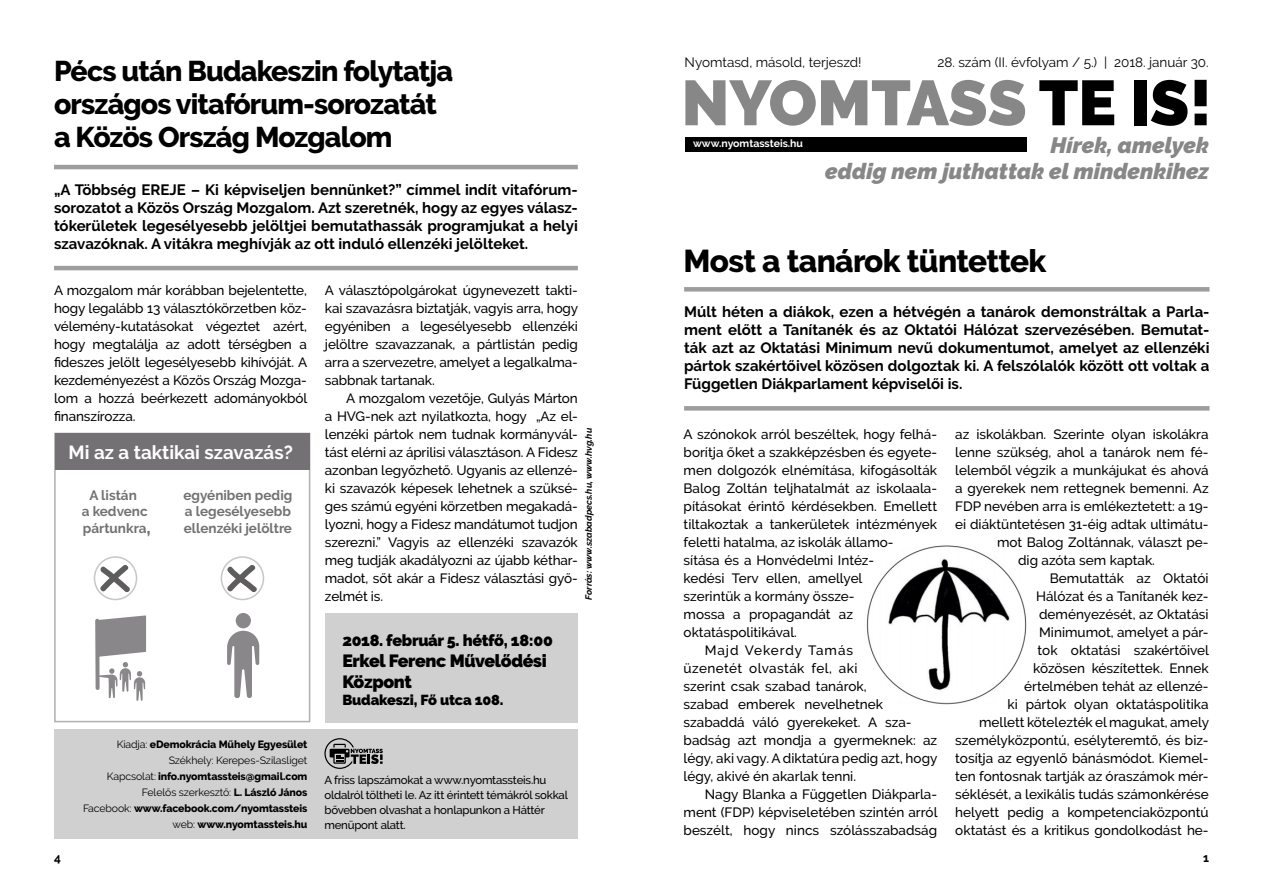
<style>
.page{position:relative;width:1263px;height:893px;background:#fff}
.page>*{position:absolute;margin:0;border:0;box-sizing:border-box;transform-origin:0 0}
.t1{font:900 63.45px "Raleway";color:#878787}
.t2{font:800 31.5px "Raleway";letter-spacing:-.02em;color:#000}
.t3{font:800 28.5px/33px "Raleway";letter-spacing:-.03em;color:#000}
.t4{font:500 27.3px "Raleway";color:#737173}
.t5{font:italic 900 22.2px/26.5px "Raleway";color:#878787;text-align:right}
.t6{font:700 18.9px "Raleway";color:#fff}
.t7{font:900 17.7px/21.1px "Raleway";letter-spacing:-.02em;color:#000}
.t8{font:900 16.05px "Raleway";letter-spacing:-.02em;color:#000}
.t9{font:700 15px/18px "Raleway";color:#000;text-align:justify}
.t10{font:900 14.4px "Raleway";letter-spacing:-.01em;color:#000}
.t11{font:700 13.65px/16.4px "Raleway";color:#747174;text-align:justify}
.t12{font:500 13.5px/18px "Raleway";color:#000;text-align:justify}
.t13{font:13.5px "Raleway";color:#000}
.t14{font:500 13.5px "Raleway";letter-spacing:.03em;color:#000}
.t15{font:500 13.5px "Raleway";letter-spacing:.07em;color:#000}
.t16{font:700 12px "Raleway";color:#000}
.t17{font:500 11.4px/15px "Raleway";letter-spacing:-.02em;color:#000}
.t18{font:800 10.5px/16px "Raleway";letter-spacing:-.01em;color:#000;text-align:right}
.t19{font:700 10.5px "Raleway";color:#fff}
.t20{font:italic 700 9px "Raleway";color:#000}
.s1{font-weight:400}
.s2{color:#000}
</style>
<div class="page">
<div style="left:684px;top:287px;width:525px;height:5px;background:#9d9d9c"></div>
<div style="left:684px;top:406px;width:525px;height:5px;background:#9d9d9c"></div>
<div style="left:685px;top:137px;width:341px;height:14px;background:#000"></div>
<div style="left:54px;top:730px;width:524px;height:109px;background:#d0d0d0"></div>
<svg style="left:324px;top:738px;width:59px;height:31px"></svg>
<img style="left:866px;top:545px;width:161px;height:160px">
<hr style="left:54px;top:165px;width:524px;height:4px;background:#9d9d9c">
<hr style="left:54px;top:266px;width:524px;height:4px;background:#9d9d9c">
<svg style="left:227px;top:630px;width:33px;height:68px"></svg>
<div style="left:236px;top:613px;width:15px;height:15px;background:#898789;border-radius:50%"></div>
<div style="left:94px;top:556px;width:43px;height:44px;border:2px solid #c7c6c8;border-radius:50%"></div>
<svg style="left:99px;top:563px;width:33px;height:31px"></svg>
<div style="left:221px;top:556px;width:43px;height:44px;border:2px solid #c7c6c8;border-radius:50%"></div>
<svg style="left:226px;top:563px;width:33px;height:31px"></svg>
<div style="left:54px;top:433px;width:256px;height:289px;border:2px solid #b1b0b3"></div>
<div style="left:55px;top:433px;width:255px;height:37px;background:#747174"></div>
<svg style="left:95px;top:615px;width:51px;height:86px"></svg>
<div style="left:325px;top:613px;width:253px;height:110px;background:#d0d0d0"></div>
<h3 class="t3" style="left:54px;top:54px;width:401px">Pécs után Budakeszin folytatja országos vitafórum-sorozatát a Közös Ország Mozgalom</h3>
<p class="t9" style="left:54px;top:181px;width:525px">„A Többség EREJE – Ki képviseljen bennünket?” címmel indít vitafórum&shy;sorozatot a Közös Ország Mozgalom. Azt szeretnék, hogy az egyes válasz&shy;tókerületek legesélyesebb jelöltjei bemutathassák programjukat a helyi szavazóknak. A vitákra meghívják az ott induló ellenzéki jelölteket.</p>
<p class="t12" style="left:54px;top:282px;width:255px">A mozgalom már korábban bejelentette, hogy legalább 13 választókörzetben köz&shy;vélemény-kutatásokat végeztet azért, hogy megtalálja az adott térségben a fideszes jelölt legesélyesebb kihívóját. A kezdeményezést a Közös Ország Mozga&shy;lom a hozzá beérkezett adományokból finanszírozza.</p>
<p class="t12" style="left:325px;top:282px;width:255px">A választópolgárokat úgynevezett takti&shy;kai szavazásra biztatják, vagyis arra, hogy egyéniben a legesélyesebb ellenzéki jelöltre szavazzanak, a pártlistán pedig arra a szervezetre, amelyet a legalkalma&shy;sabbnak tartanak.</p>
<p class="t12" style="left:325px;top:390px;width:254px;text-indent:21px">A mozgalom vezetője, Gulyás Márton a HVG-nek azt nyilatkozta, hogy „Az el&shy;lenzéki pártok nem tudnak kormányvál&shy;tást elérni az áprilisi választáson. A Fidesz azonban legyőzhető. Ugyanis az ellenzé&shy;ki szavazók képesek lehetnek a szüksé&shy;ges számú egyéni körzetben megakadá&shy;lyozni, hogy a Fidesz mandátumot tudjon szerezni.” Vagyis az ellenzéki szavazók meg tudják akadályozni az újabb kéthar&shy;madot, sőt akár a Fidesz választási győ&shy;zelmét is.</p>
<p class="t20" style="left:583px;top:600px;width:173px;rotate:-90deg">Forrás: www.szabadpecs.hu, www.hvg.hu</p>
<h3 class="t6" style="left:69px;top:442px;width:226px">Mi az a taktikai szavazás?</h3>
<p class="t11" style="left:82px;top:487px;width:67px;text-align:center">A listán<br>a kedvenc pártunkra</p>
<p class="t11" style="left:183px;top:487px;width:110px">egyéniben pedig a legesélyesebb ellenzéki jelöltre</p>
<h3 class="t4" style="left:146px;top:508px;width:7px">,</h3>
<p class="t18" style="left:83px;top:736px;width:226px"><span class="s1">Kiadja:</span> eDemokrácia Műhely Egyesület <span class="s1">Székhely: Kerepes-Szilasliget<br>Kapcsolat:</span> info.nyomtassteis@gmail.com <span class="s1">Felelős szerkesztő:</span> L. László János<br><span class="s1">Facebook:</span> www.facebook.com/nyomtassteis <span class="s1">web:</span> www.nyomtassteis.hu</p>
<p class="t8" style="left:342px;top:631px;width:212px">2018. február 5. hétfő, 18:00</p>
<h3 class="t7" style="left:342px;top:650px;width:206px">Erkel Ferenc Művelődési<br>Központ</h3>
<p class="t10" style="left:342px;top:692px;width:163px">Budakeszi, Fő utca 108.</p>
<p class="t17" style="left:324px;top:772px;width:245px">A friss lapszámokat a www.nyomtassteis.hu oldalról töltheti le. Az itt érintett témákról sokkal bővebben olvashat a honlapunkon a Háttér menüpont alatt.</p>
<p class="t13" style="left:685px;top:54px;width:178px">Nyomtasd, másold, terjeszd!</p>
<p class="t13" style="left:937px;top:54px;width:273px">28. szám (II. évfolyam / 5.) | 2018. január 30.</p>
<h1 class="t1" style="left:681px;top:66px;width:532px">NYOMTASS <span class="s2">TE IS!</span></h1>
<p class="t19" style="left:693px;top:137px;width:111px">www.nyomtassteis.hu</p>
<h3 class="t5" style="left:825px;top:132px;width:385px">Hírek, amelyek<br>eddig nem juthattak el mindenkihez</h3>
<h2 class="t2" style="left:684px;top:243px;width:364px">Most a tanárok tüntettek</h2>
<p class="t9" style="left:684px;top:303px;width:527px">Múlt héten a diákok, ezen a hétvégén a tanárok demonstráltak a Parla&shy;ment előtt a Tanítanék és az Oktatói Hálózat szervezésében. Bemutat&shy;ták azt az Oktatási Minimum nevű dokumentumot, amelyet az ellenzéki pártok szakértőivel közösen dolgoztak ki. A felszólalók között ott voltak a Független Diákparlament képviselői is.</p>
<p class="t12" style="left:684px;top:425px;width:255px">A szónokok arról beszéltek, hogy felhá-</p>
<p class="t12" style="left:684px;top:443px;width:255px">borítja őket a szakképzésben és egyete-</p>
<p class="t12" style="left:684px;top:461px;width:255px">men dolgozók elnémítása, kifogásolták</p>
<p class="t12" style="left:684px;top:479px;width:255px">Balog Zoltán teljhatalmát az iskolaala-</p>
<p class="t12" style="left:684px;top:497px;width:255px">pításokat érintő kérdésekben. Emellett</p>
<p class="t12" style="left:684px;top:515px;width:255px">tiltakoztak a tankerületek intézmények</p>
<p class="t12" style="left:684px;top:533px;width:212px">feletti hatalma, az iskolák államo-</p>
<p class="t12" style="left:684px;top:551px;width:192px">sítása és a Honvédelmi Intéz-</p>
<p class="t12" style="left:684px;top:569px;width:180px">kedési Terv ellen, amellyel</p>
<p class="t12" style="left:684px;top:587px;width:173px">szerintük a kormány össze-</p>
<p class="t12" style="left:684px;top:605px;width:171px">mossa a propagandát az</p>
<p class="t12" style="left:684px;top:623px;width:115px">oktatáspolitikával.</p>
<p class="t15" style="left:705px;top:642px;width:150px">Majd Vekerdy Tamás</p>
<p class="t14" style="left:684px;top:660px;width:176px">üzenetét olvasták fel, aki</p>
<p class="t12" style="left:684px;top:677px;width:185px">szerint csak szabad tanárok,</p>
<p class="t12" style="left:684px;top:695px;width:201px">szabad emberek nevelhetnek</p>
<p class="t12" style="left:684px;top:713px;width:230px">szabaddá váló gyerekeket. A sza-</p>
<p class="t12" style="left:684px;top:731px;width:255px">badság azt mondja a gyermeknek: az</p>
<p class="t12" style="left:684px;top:749px;width:255px">légy, aki vagy. A diktatúra pedig azt, hogy</p>
<p class="t12" style="left:684px;top:767px;width:174px">légy, akivé én akarlak tenni.</p>
<p class="t12" style="left:705px;top:785px;width:234px">Nagy Blanka a Független Diákparla-</p>
<p class="t12" style="left:684px;top:803px;width:255px">ment (FDP) képviseletében szintén arról</p>
<p class="t12" style="left:684px;top:821px;width:255px">beszélt, hogy nincs szólásszabadság</p>
<p class="t12" style="left:955px;top:425px;width:255px">az iskolákban. Szerinte olyan iskolákra</p>
<p class="t12" style="left:955px;top:443px;width:255px">lenne szükség, ahol a tanárok nem fé-</p>
<p class="t12" style="left:955px;top:461px;width:255px">lelemből végzik a munkájukat és ahová</p>
<p class="t12" style="left:955px;top:479px;width:255px">a gyerekek nem rettegnek bemenni. Az</p>
<p class="t12" style="left:955px;top:497px;width:255px">FDP nevében arra is emlékeztetett: a 19-</p>
<p class="t12" style="left:955px;top:515px;width:255px">ei diáktüntetésen 31-éig adtak ultimátu-</p>
<p class="t12" style="left:997px;top:533px;width:213px">mot Balog Zoltánnak, választ pe-</p>
<p class="t12" style="left:1018px;top:551px;width:138px">dig azóta sem kaptak.</p>
<p class="t12" style="left:1050px;top:569px;width:160px">Bemutatták az Oktatói</p>
<p class="t12" style="left:1036px;top:587px;width:174px">Hálózat és a Tanítanék kez-</p>
<p class="t12" style="left:1039px;top:605px;width:171px">deményezését, az Oktatási</p>
<p class="t12" style="left:1039px;top:623px;width:171px">Minimumot, amelyet a pár-</p>
<p class="t12" style="left:1038px;top:641px;width:173px">tok oktatási szakértőivel</p>
<p class="t12" style="left:1033px;top:659px;width:177px">közösen készítettek. Ennek</p>
<p class="t12" style="left:1024px;top:677px;width:186px">értelmében tehát az ellenzé-</p>
<p class="t12" style="left:1008px;top:695px;width:203px">ki pártok olyan oktatáspolitika</p>
<p class="t12" style="left:979px;top:713px;width:231px">mellett kötelezték el magukat, amely</p>
<p class="t12" style="left:955px;top:731px;width:255px">személyközpontú, esélyteremtő, és biz-</p>
<p class="t12" style="left:955px;top:749px;width:255px">tosítja az egyenlő bánásmódot. Kiemel-</p>
<p class="t12" style="left:955px;top:767px;width:255px">ten fontosnak tartják az óraszámok mér-</p>
<p class="t12" style="left:955px;top:785px;width:255px">séklését, a lexikális tudás számonkérése</p>
<p class="t12" style="left:955px;top:803px;width:255px">helyett pedig a kompetenciaközpontú</p>
<p class="t12" style="left:955px;top:821px;width:255px">oktatást és a kritikus gondolkodást he-</p>
<p class="t16" style="left:54px;top:851px;width:8px">4</p>
<p class="t16" style="left:1203px;top:851px;width:7px">1</p>
</div>
